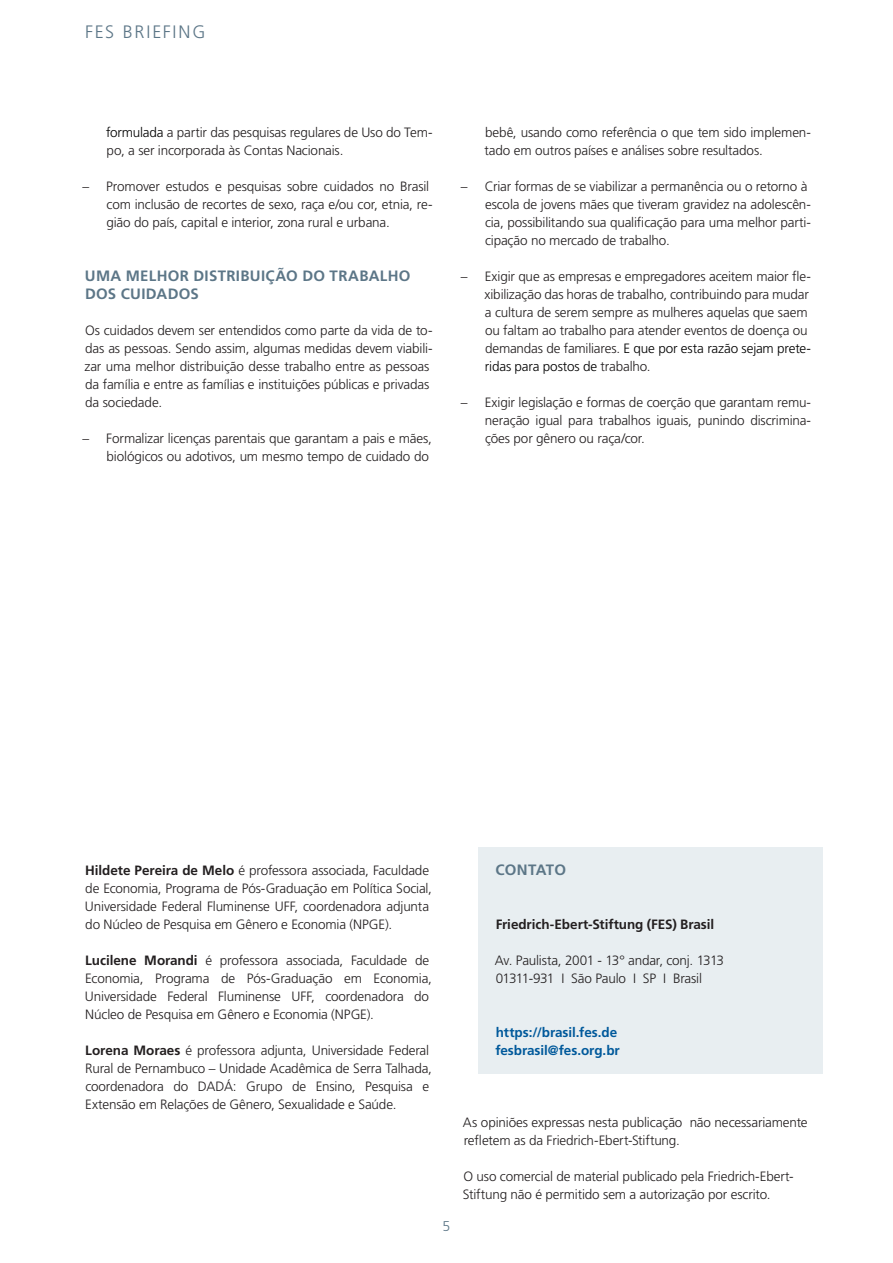
<style>
.page{position:relative;width:893px;height:1263px;background:#fff}
.page>*{position:absolute;margin:0;border:0;box-sizing:border-box;transform-origin:0 0}
.Briefing{font:300 18px "Frutiger";letter-spacing:.095em;color:#5c7687}
.INTER{font:700 15px/18px "Frutiger";letter-spacing:.02em;color:#5c7687}
.t1{font:300 14.1px "Frutiger";color:#5c7687}
.Itens{font:300 13.5px/18px "Frutiger";letter-spacing:-.01em;color:#231f20}
.Texto_4mm{font:300 13.5px/18px "Frutiger";letter-spacing:-.01em;color:#231f20}
.Texto{font:300 13.5px/18px "Frutiger";letter-spacing:-.01em;color:#231f20}
.Texto_esquerda{font:300 13.5px "Frutiger";letter-spacing:-.015em;color:#231f20}
.Texto_esquerda-2{font:700 13.5px "Frutiger";letter-spacing:-.005em;color:#00599b}
.Texto_esquerda-3{font:700 13.5px "Frutiger";letter-spacing:-.005em;color:#231f20}
.s1{color:#000}
.s2{font-weight:700}
</style>
<div class="page">
<div style="left:478px;top:847px;width:345px;height:226px;background:#e8eef1"></div>
<p class="Briefing" style="left:85px;top:22px;width:122px">FES BRIEFING</p>
<p class="Itens" style="left:106px;top:123px;width:328px"><span class="s1">formulada</span> a partir das pesquisas regulares de Uso do Tem&shy;po, a ser incorporada às Contas Nacionais.</p>
<p class="Itens" style="left:107px;top:177px;width:328px;text-indent:-24px">– Promover estudos e pesquisas sobre cuidados no Brasil com inclusão de recortes de sexo, raça e/ou cor, etnia, re&shy;gião do país, capital e interior, zona rural e urbana.</p>
<p class="INTER" style="left:85px;top:267px;width:327px">UMA MELHOR DISTRIBUIÇÃO DO TRABALHO<br>DOS CUIDADOS</p>
<p class="Texto_4mm" style="left:84px;top:321px;width:350px">Os cuidados devem ser entendidos como parte da vida de to&shy;das as pessoas. Sendo assim, algumas medidas devem viabili&shy;zar uma melhor distribuição desse trabalho entre as pessoas da família e entre as famílias e instituições públicas e privadas da sociedade.</p>
<p class="Itens" style="left:82px;top:429px;width:351px;text-align:right">– Formalizar licenças parentais que garantam a pais e mães, biológicos ou adotivos, um mesmo tempo de cuidado do</p>
<p class="Itens" style="left:484px;top:123px;width:328px">bebê, usando como referência o que tem sido implemen&shy;tado em outros países e análises sobre resultados.</p>
<p class="Itens" style="left:485px;top:177px;width:327px;text-indent:-24px">– Criar formas de se viabilizar a permanência ou o retorno à escola de jovens mães que tiveram gravidez na adolescên&shy;cia, possibilitando sua qualificação para uma melhor parti&shy;cipação no mercado de trabalho.</p>
<p class="Itens" style="left:485px;top:267px;width:328px;text-indent:-24px">– Exigir que as empresas e empregadores aceitem maior fle&shy;xibilização das horas de trabalho, contribuindo para mudar a cultura de serem sempre as mulheres aquelas que saem ou faltam ao trabalho para atender eventos de doença ou demandas de familiares. <span class="s1">E que por esta razão sejam prete&shy;ridas para postos de</span> trabalho.</p>
<p class="Itens" style="left:485px;top:393px;width:328px;text-align:justify;text-indent:-24px">– Exigir legislação e formas de coerção que garantam remu&shy;neração igual para trabalhos iguais, punindo discrimina&shy;ções por gênero ou raça/cor.</p>
<p class="Texto_4mm" style="left:85px;top:861px;width:348px"><span class="s2">Hildete Pereira de Melo</span> é professora associada, Faculdade de Economia, Programa de Pós-Graduação em Política Social, Universidade Federal Fluminense UFF, coordenadora adjunta do Núcleo de Pesquisa em Gênero e Economia (NPGE).</p>
<p class="Texto_4mm" style="left:85px;top:951px;width:348px"><span class="s2">Lucilene Morandi</span> é professora associada, Faculdade de Economia, Programa de Pós-Graduação em Economia, Universidade Federal Fluminense UFF, coordenadora do Núcleo de Pesquisa em Gênero e Economia (NPGE).</p>
<p class="Texto_4mm" style="left:85px;top:1041px;width:348px"><span class="s2">Lorena Moraes</span> é professora adjunta, Universidade Federal Rural de Pernambuco – Unidade Acadêmica de Serra Talhada, coordenadora do DADÁ: Grupo de Ensino, Pesquisa e Extensão em Relações de Gênero, Sexualidade e Saúde.</p>
<p class="t1" style="left:443px;top:1218px;width:9px">5</p>
<p class="INTER" style="left:496px;top:861px;width:72px">CONTATO</p>
<p class="Texto_esquerda-3" style="left:496px;top:916px;width:220px">Friedrich-Ebert-Stiftung (FES) Brasil</p>
<p class="Texto_esquerda" style="left:495px;top:953px;width:230px">Av. Paulista, 2001 - 13° andar, conj. 1313</p>
<p class="Texto_esquerda" style="left:496px;top:971px;width:208px">01311-931 I São Paulo I SP I Brasil</p>
<p class="Texto_esquerda-2" style="left:496px;top:1024px;width:123px">https://brasil.fes.de</p>
<p class="Texto_esquerda-2" style="left:495px;top:1042px;width:126px">fesbrasil@fes.org.br</p>
<p class="Texto" style="left:463px;top:1113px;width:346px">As opiniões expressas nesta publicação não necessariamente refletem as da Friedrich-Ebert-Stiftung.</p>
<p class="Texto" style="left:463px;top:1167px;width:332px">O uso comercial de material publicado pela Friedrich-Ebert-<br>Stiftung não é permitido sem a autorização por escrito.</p>
</div>
